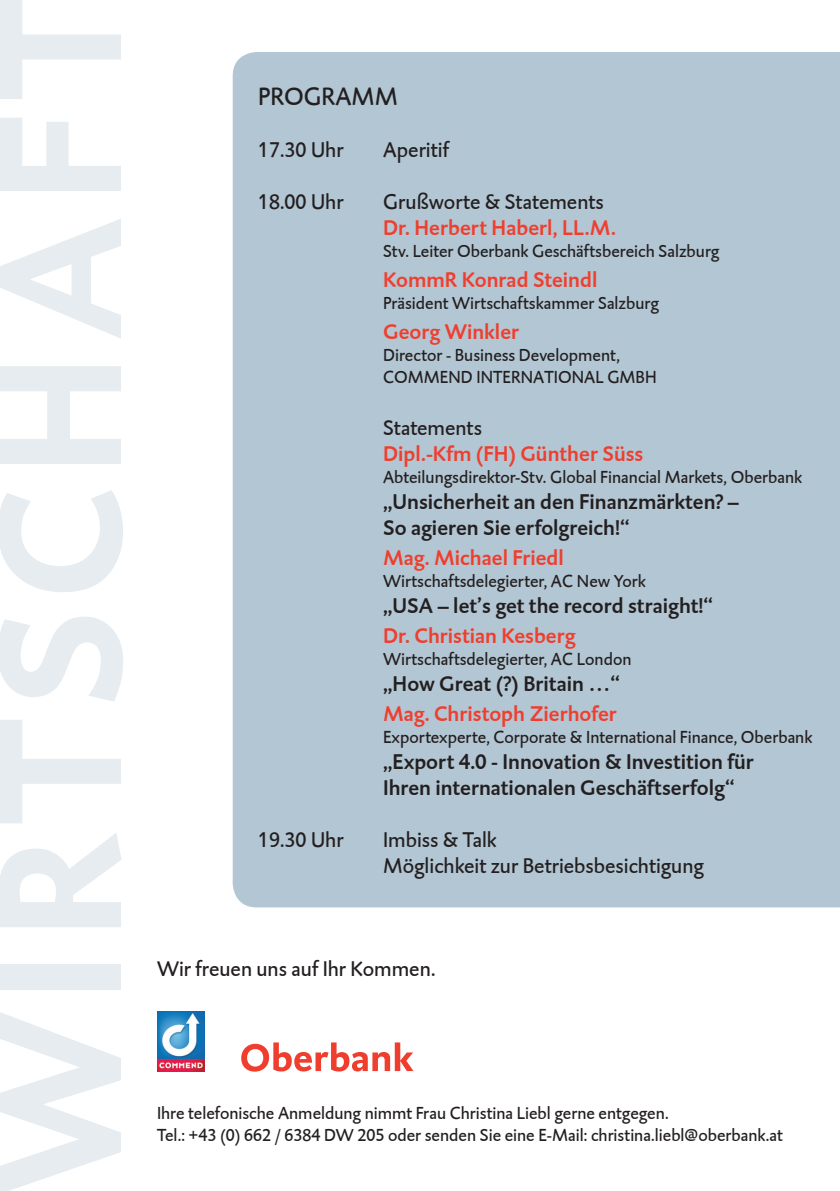
<style>
.page{position:relative;width:840px;height:1191px;background:#fff}
.page>*{position:absolute;margin:0;border:0;box-sizing:border-box;transform-origin:0 0}
.t1{font:700 178px "DTL Caspari T";letter-spacing:.055em;color:#e6ecf0}
.t2{font:26px "DTL Caspari T";color:#231f20}
.t3{font:22px/26px "DTL Caspari T Medium";color:#231f20}
.t4{font:22px "DTL Caspari T Medium";color:#ef3e2e}
.t5{font:22px/26px "DTL Caspari T";color:#231f20}
.t6{font:18px/21.6px "DTL Caspari T";color:#231f20}
</style>
<div class="page">
<div style="left:232px;top:52px;width:607px;height:855px;background:#b3c6d3"></div>
<svg style="left:241px;top:1042px;width:172px;height:29px"></svg>
<img style="left:157px;top:1011px;width:47px;height:60px">
<h1 class="t1" style="left:-58px;top:1194px;width:1201px;rotate:-90deg">wirtschaft</h1>
<h2 class="t2" style="left:258px;top:81px;width:141px">Programm</h2>
<p class="t5" style="left:258px;top:137px;width:192px">17.30 Uhr Aperitif</p>
<p class="t5" style="left:258px;top:189px;width:106px">18.00 Uhr G</p>
<p class="t5" style="left:398px;top:189px;width:207px">rußworte &amp; Statements</p>
<p class="t4" style="left:383px;top:214px;width:234px">Dr. Herbert Haberl, LL.M.</p>
<p class="t6" style="left:383px;top:240px;width:338px">Stv. Leiter Oberbank Geschäftsbereich Salzburg</p>
<p class="t4" style="left:383px;top:266px;width:216px">KommR Konrad Steindl</p>
<p class="t6" style="left:383px;top:292px;width:277px">Präsident Wirtschaftskammer Salzburg</p>
<p class="t4" style="left:383px;top:318px;width:137px">Georg Winkler</p>
<p class="t6" style="left:383px;top:344px;width:275px">Director - Business Development,<br>COMM END INTERNATIONAL GM BH</p>
<p class="t5" style="left:383px;top:414px;width:100px">Statements</p>
<p class="t4" style="left:383px;top:439px;width:261px">Dipl.-Kfm (FH) Günther Süss</p>
<p class="t6" style="left:383px;top:466px;width:420px">Abteilungsdirektor-Stv. Global Financial Markets, Oberbank</p>
<p class="t3" style="left:383px;top:488px;width:357px">„Unsicherheit an den Finanzmärkten? –<br>So agieren Sie erfolgreich!“</p>
<p class="t4" style="left:383px;top:543px;width:182px">Mag. Michael Friedl</p>
<p class="t6" style="left:383px;top:570px;width:264px">Wirtschaftsdelegierter, AC New York</p>
<p class="t3" style="left:383px;top:592px;width:331px">„USA – let’s get the record straight!“</p>
<p class="t4" style="left:383px;top:621px;width:194px">Dr. Christian Kesberg</p>
<p class="t6" style="left:383px;top:648px;width:250px">Wirtschaftsdelegierter, AC London</p>
<p class="t3" style="left:383px;top:670px;width:238px">„How Great (?) Britain …“</p>
<p class="t4" style="left:383px;top:699px;width:235px">Mag. Christoph Zierhofer</p>
<p class="t6" style="left:383px;top:726px;width:430px">Exportexperte, Corporate &amp; International Finance, Oberbank</p>
<p class="t3" style="left:383px;top:748px;width:372px">„Export 4.0 - Innovation &amp; Investition für<br>Ihren internationalen Geschäftserfolg“</p>
<p class="t5" style="left:258px;top:826px;width:87px">19.30 Uhr</p>
<p class="t5" style="left:383px;top:826px;width:322px">Imbiss &amp; Talk<br>Möglichkeit zur Betriebsbesichtigung</p>
<p class="t5" style="left:157px;top:955px;width:280px">Wir freuen uns auf Ihr Kommen.</p>
<p class="t6" style="left:157px;top:1102px;width:627px">Ihre telefonische Anmeldung nimmt Frau Christina Liebl gerne entgegen.<br>Tel.: +43 (0) 662 / 6384 DW 205 oder senden Sie eine E-Mail: christina.liebl@oberbank.at</p>
</div>
